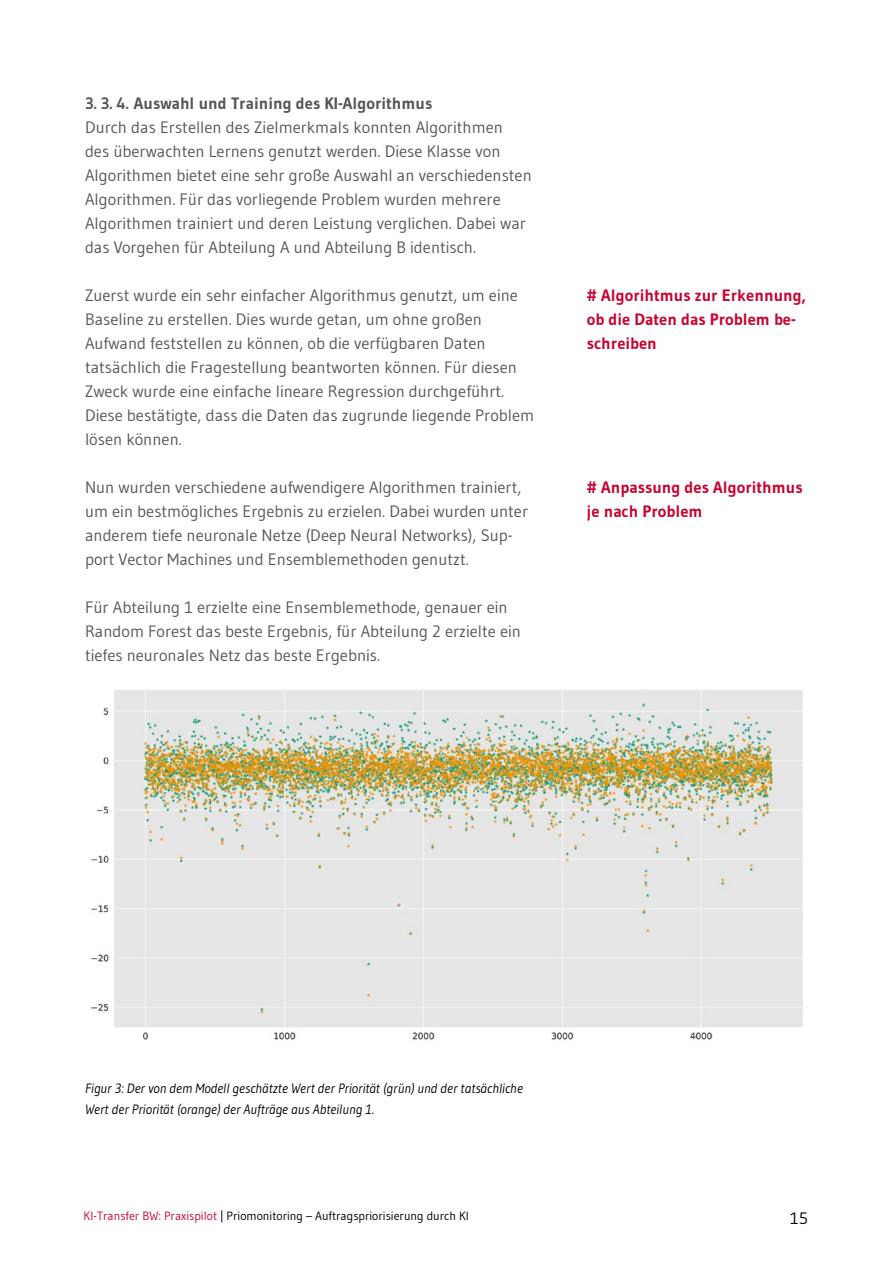
<style>
.page{position:relative;width:893px;height:1263px;background:#fff}
.page>*{position:absolute;margin:0;border:0;box-sizing:border-box;transform-origin:0 0}
.Fließtext{font:16.5px/24px "Gudea";color:#575756}
.Hashtags{font:700 16.5px/24px "Gudea";color:#c50733}
.H3_Headline_3{font:700 16.5px "Gudea";color:#575756}
.t1{font:16.5px "Gudea";color:#000}
.Bildunterschrift{font:italic 13.5px/21px "Gudea";color:#000}
.t2{font:12px "Gudea";color:#000}
.s1{color:#c50733}
</style>
<div class="page">
<img style="left:91px;top:690px;width:712px;height:350px">
<h3 class="H3_Headline_3" style="left:85px;top:93px;width:349px">3. 3. 4. Auswahl und Training des KI-Algorithmus</h3>
<p class="Fließtext" style="left:85px;top:115px;width:448px">Durch das Erstellen des Zielmerkmals konnten Algorithmen<br>des überwachten Lernens genutzt werden. Diese Klasse von Algorithmen bietet eine sehr große Auswahl an verschiedensten Algorithmen. Für das vorliegende Problem wurden mehrere Algorithmen trainiert und deren Leistung verglichen. Dabei war das Vorgehen für Abteilung A und Abteilung B identisch.</p>
<p class="Fließtext" style="left:85px;top:283px;width:451px">Zuerst wurde ein sehr einfacher Algorithmus genutzt, um eine Baseline zu erstellen. Dies wurde getan, um ohne großen Aufwand feststellen zu können, ob die verfügbaren Daten tatsächlich die Fragestellung beantworten können. Für diesen Zweck wurde eine einfache lineare Regression durchgeführt.<br>Diese bestätigte, dass die Daten das zugrunde liegende Problem lösen können.</p>
<p class="Fließtext" style="left:85px;top:475px;width:445px">Nun wurden verschiedene aufwendigere Algorithmen trainiert, um ein bestmögliches Ergebnis zu erzielen. Dabei wurden unter anderem tiefe neuronale Netze (Deep Neural Networks), Sup&shy;port Vector Machines und Ensemblemethoden genutzt.</p>
<p class="Fließtext" style="left:85px;top:595px;width:438px">Für Abteilung 1 erzielte eine Ensemblemethode, genauer ein<br>Random Forest das beste Ergebnis, für Abteilung 2 erzielte ein tiefes neuronales Netz das beste Ergebnis.</p>
<p class="Hashtags" style="left:587px;top:283px;width:221px"># Algorihtmus zur Erkennung, ob die Daten das Problem be&shy;schreiben</p>
<p class="Hashtags" style="left:587px;top:475px;width:217px"># Anpassung des Algorithmus je nach Problem</p>
<p class="Bildunterschrift" style="left:85px;top:1078px;width:439px">Figur 3: Der von dem Modell geschätzte Wert der Priorität (grün) und der tatsächliche<br>Wert der Priorität (orange) der Aufträge aus Abteilung 1.</p>
<p class="t2" style="left:84px;top:1208px;width:387px"><span class="s1">KI-Transfer BW: Praxispilot</span> | Priomonitoring – Auftragspriorisierung durch KI</p>
<p class="t1" style="left:790px;top:1208px;width:19px">15</p>
</div>
